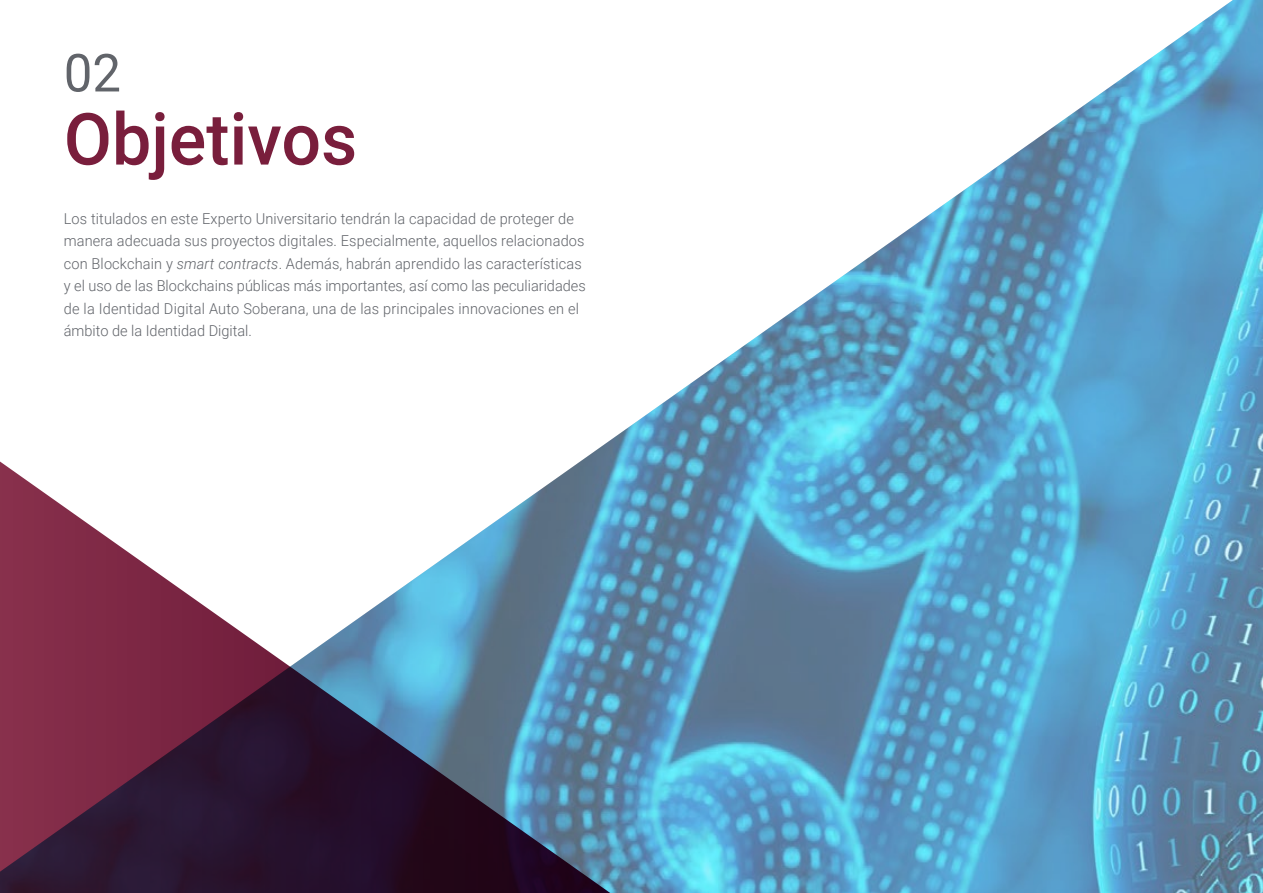
<style>
.page{position:relative;width:1263px;height:893px;background:#fff}
.page>*{position:absolute;margin:0;border:0;box-sizing:border-box;transform-origin:0 0}
.t1{font:500 72px "Roboto";color:#791e3c}
.t2{font:52.5px "Roboto";color:#61646a}
.t3{font:300 15px/22.5px "Roboto";letter-spacing:.01em;color:#61646a}
.s1{font-style:italic}
</style>
<div class="page">
<img style="left:602px;top:0;width:661px;height:893px">
<svg style="left:0;top:446px;width:640px;height:447px"></svg>
<h2 class="t2" style="left:64px;top:36px;width:59px">02</h2>
<h1 class="t1" style="left:64px;top:89px;width:295px">Objetivos</h1>
<p class="t3" style="left:64px;top:207px;width:523px">Los titulados en este Experto Universitario tendrán la capacidad de proteger de manera adecuada sus proyectos digitales. Especialmente, aquellos relacionados con Blockchain y <span class="s1">smart contracts</span>. Además, habrán aprendido las características y el uso de las Blockchains públicas más importantes, así como las peculiaridades de la Identidad Digital Auto Soberana, una de las principales innovaciones en el ámbito de la Identidad Digital.</p>
</div>
